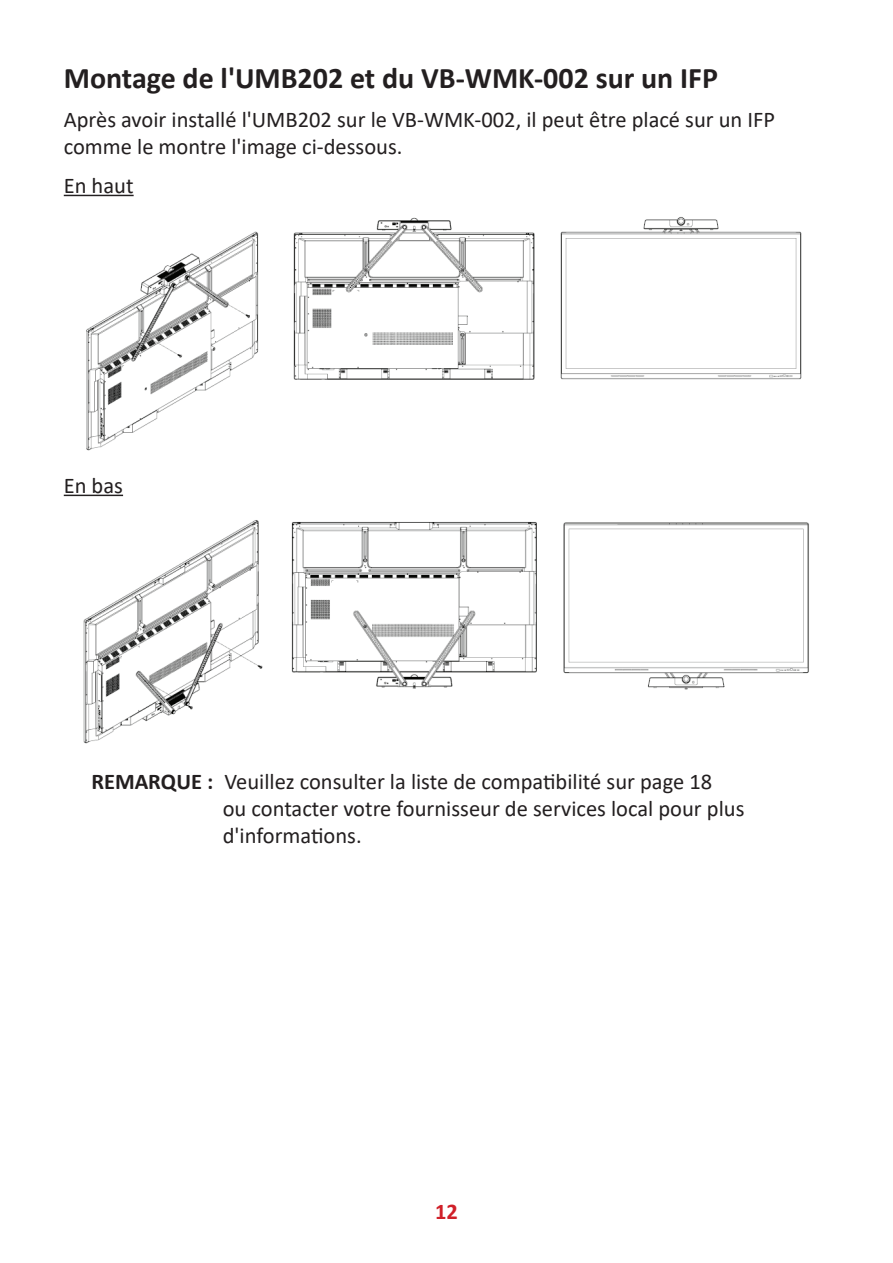
<style>
.page{position:relative;width:893px;height:1263px;background:#fff}
.page>*{position:absolute;margin:0;border:0;box-sizing:border-box;transform-origin:0 0}
.t1{font:700 30px "Calibri";color:#231f20}
.t2{font:22.5px/27px "Calibri";color:#231f20}
.t3{font:700 22.5px "Calibri";color:#d02029}
.s1{font-weight:700}
</style>
<div class="page">
<hr style="left:64px;top:195px;width:70px;height:1px;background:#231f20">
<hr style="left:64px;top:495px;width:59px;height:1px;background:#231f20">
<img style="left:86px;top:217px;width:716px;height:234px">
<img style="left:83px;top:520px;width:726px;height:224px">
<h1 class="t1" style="left:64px;top:57px;width:656px">Montage de l'UMB202 et du VB-WMK-002 sur un IFP</h1>
<p class="t2" style="left:64px;top:105px;width:713px">Après avoir installé l'UMB202 sur le VB-WMK-002, il peut être placé sur un IFP comme le montre l'image ci-dessous.</p>
<p class="t2" style="left:64px;top:171px;width:71px">En haut</p>
<p class="t2" style="left:64px;top:471px;width:61px">En bas</p>
<p class="t2" style="left:223px;top:768px;width:523px;text-indent:-131px"><span class="s1">REMARQUE :</span> Veuillez consulter la liste de compatibilité sur page 18<br>ou contacter votre fournisseur de services local pour plus d'informations.</p>
<p class="t3" style="left:435px;top:1196px;width:24px">12</p>
</div>
